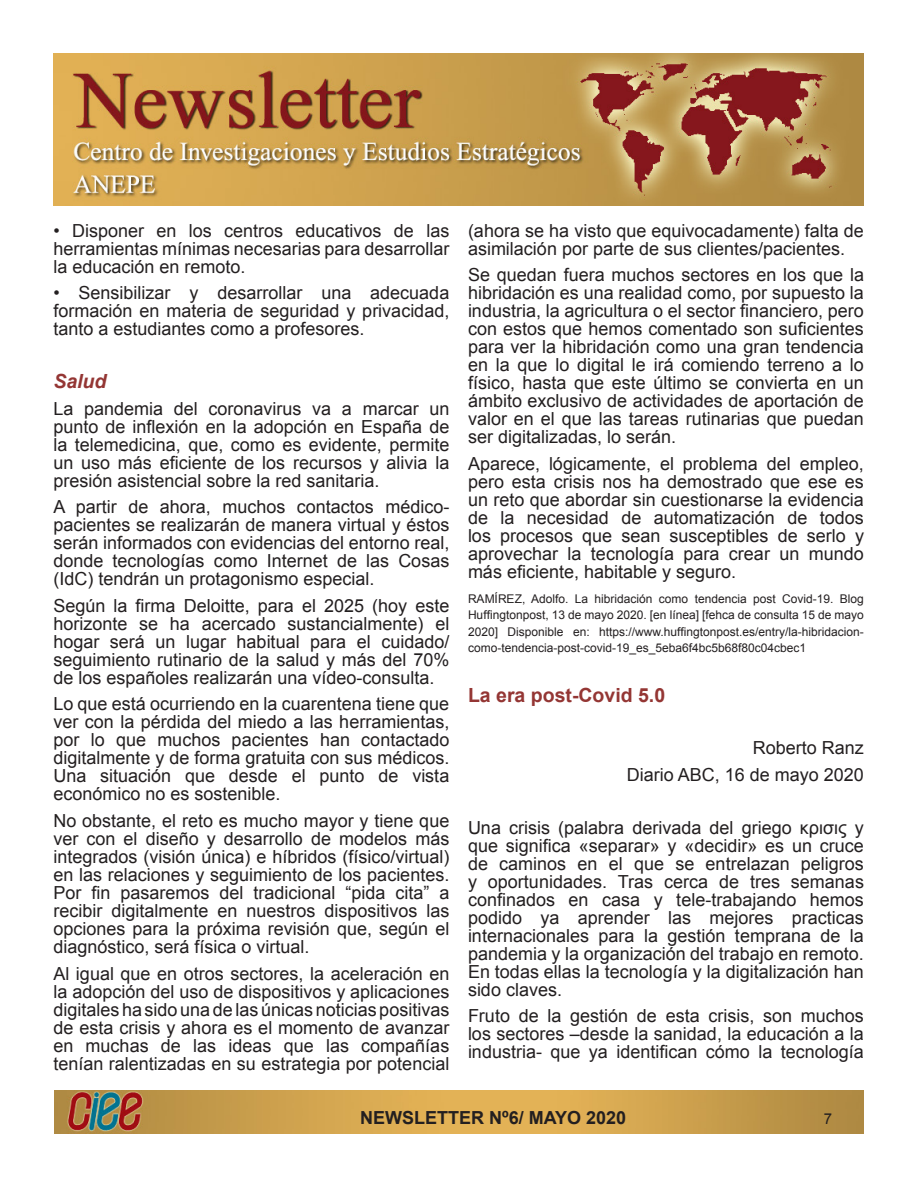
<style>
.page{position:relative;width:918px;height:1188px;background:#fff}
.page>*{position:absolute;margin:0;border:0;box-sizing:border-box;transform-origin:0 0}
.t1{font:700 19.5px "Arial";color:#943634}
.t2{font:italic 700 19.5px "Arial";color:#943634}
.t3{font:18px/18px "Arial";color:#231f20;text-align:justify}
.t4{font:700 18px "Arial";color:#231f20}
.t5{font:15px "Arial";color:#231f20}
.t6{font:12px/16.5px "Arial";color:#231f20;text-align:justify}
</style>
<div class="page">
<img style="left:54px;top:1090px;width:810px;height:43px">
<img style="left:53px;top:54px;width:811px;height:151px">
<p class="t3" style="left:53px;top:222px;width:397px">• Disponer en los centros educativos de las herramientas mínimas necesarias para desarrollar la educación en remoto.</p>
<p class="t3" style="left:53px;top:284px;width:397px">• Sensibilizar y desarrollar una adecuada formación en materia de seguridad y privacidad, tanto a estudiantes como a profesores.</p>
<p class="t2" style="left:53px;top:369px;width:55px">Salud</p>
<p class="t3" style="left:53px;top:400px;width:397px">La pandemia del coronavirus va a marcar un punto de inflexión en la adopción en España de la telemedicina, que, como es evidente, permite un uso más eficiente de los recursos y alivia la presión asistencial sobre la red sanitaria.</p>
<p class="t3" style="left:53px;top:498px;width:398px">A partir de ahora, muchos contactos médico&shy;pacientes se realizarán de manera virtual y éstos serán informados con evidencias del entorno real, donde tecnologías como Internet de las Cosas (IdC) tendrán un protagonismo especial.</p>
<p class="t3" style="left:53px;top:597px;width:397px">Según la firma Deloitte, para el 2025 (hoy este horizonte se ha acercado sustancialmente) el hogar será un lugar habitual para el cuidado/ seguimiento rutinario de la salud y más del 70% de los españoles realizarán una vídeo-consulta.</p>
<p class="t3" style="left:53px;top:695px;width:398px">Lo que está ocurriendo en la cuarentena tiene que ver con la pérdida del miedo a las herramientas, por lo que muchos pacientes han contactado digitalmente y de forma gratuita con sus médicos.<br>Una situación que desde el punto de vista económico no es sostenible.</p>
<p class="t3" style="left:53px;top:812px;width:397px">No obstante, el reto es mucho mayor y tiene que ver con el diseño y desarrollo de modelos más integrados (visión única) e híbridos (físico/virtual) en las relaciones y seguimiento de los pacientes.<br>Por fin pasaremos del tradicional “pida cita” a recibir digitalmente en nuestros dispositivos las opciones para la próxima revisión que, según el diagnóstico, será física o virtual.</p>
<p class="t3" style="left:53px;top:964px;width:398px">Al igual que en otros sectores, la aceleración en la adopción del uso de dispositivos y aplicaciones digitales ha sido una de las únicas noticias positivas de esta crisis y ahora es el momento de avanzar en muchas de las ideas que las compañías tenían ralentizadas en su estrategia por potencial</p>
<p class="t3" style="left:468px;top:222px;width:397px">(ahora se ha visto que equivocadamente) falta de asimilación por parte de sus clientes/pacientes.</p>
<p class="t3" style="left:468px;top:266px;width:398px">Se quedan fuera muchos sectores en los que la hibridación es una realidad como, por supuesto la industria, la agricultura o el sector financiero, pero con estos que hemos comentado son suficientes para ver la hibridación como una gran tendencia en la que lo digital le irá comiendo terreno a lo físico, hasta que este último se convierta en un ámbito exclusivo de actividades de aportación de valor en el que las tareas rutinarias que puedan ser digitalizadas, lo serán.</p>
<p class="t3" style="left:468px;top:455px;width:398px">Aparece, lógicamente, el problema del empleo, pero esta crisis nos ha demostrado que ese es un reto que abordar sin cuestionarse la evidencia de la necesidad de automatización de todos los procesos que sean susceptibles de serlo y aprovechar la tecnología para crear un mundo más eficiente, habitable y seguro.</p>
<p class="t6" style="left:468px;top:591px;width:397px">RAMÍREZ, Adolfo. La hibridación como tendencia post Covid-19. Blog Huffingtonpost, 13 de mayo 2020. [en línea] [fehca de consulta 15 de mayo 2020] Disponible en: https://www.huffingtonpost.es/entry/la-hibridacion&shy;como-tendencia-post-covid-19_es_5eba6f4bc5b68f80c04cbec1</p>
<p class="t1" style="left:468px;top:683px;width:199px">La era post-Covid 5.0</p>
<p class="t3" style="left:753px;top:739px;width:113px">Roberto Ranz</p>
<p class="t3" style="left:627px;top:765px;width:239px">Diario ABC, 16 de mayo 2020</p>
<p class="t3" style="left:468px;top:818px;width:398px">Una crisis (palabra derivada del griego κρισις y que significa «separar» y «decidir» es un cruce de caminos en el que se entrelazan peligros y oportunidades. Tras cerca de tres semanas confinados en casa y tele-trabajando hemos podido ya aprender las mejores practicas internacionales para la gestión temprana de la pandemia y la organización del trabajo en remoto.<br>En todas ellas la tecnología y la digitalización han sido claves.</p>
<p class="t3" style="left:468px;top:1007px;width:397px">Fruto de la gestión de esta crisis, son muchos los sectores –desde la sanidad, la educación a la industria- que ya identifican cómo la tecnología</p>
<p class="t4" style="left:360px;top:1106px;width:267px">NEWSLETTER Nº6/ MAYO 2020</p>
<p class="t5" style="left:824px;top:1109px;width:10px">7</p>
</div>
